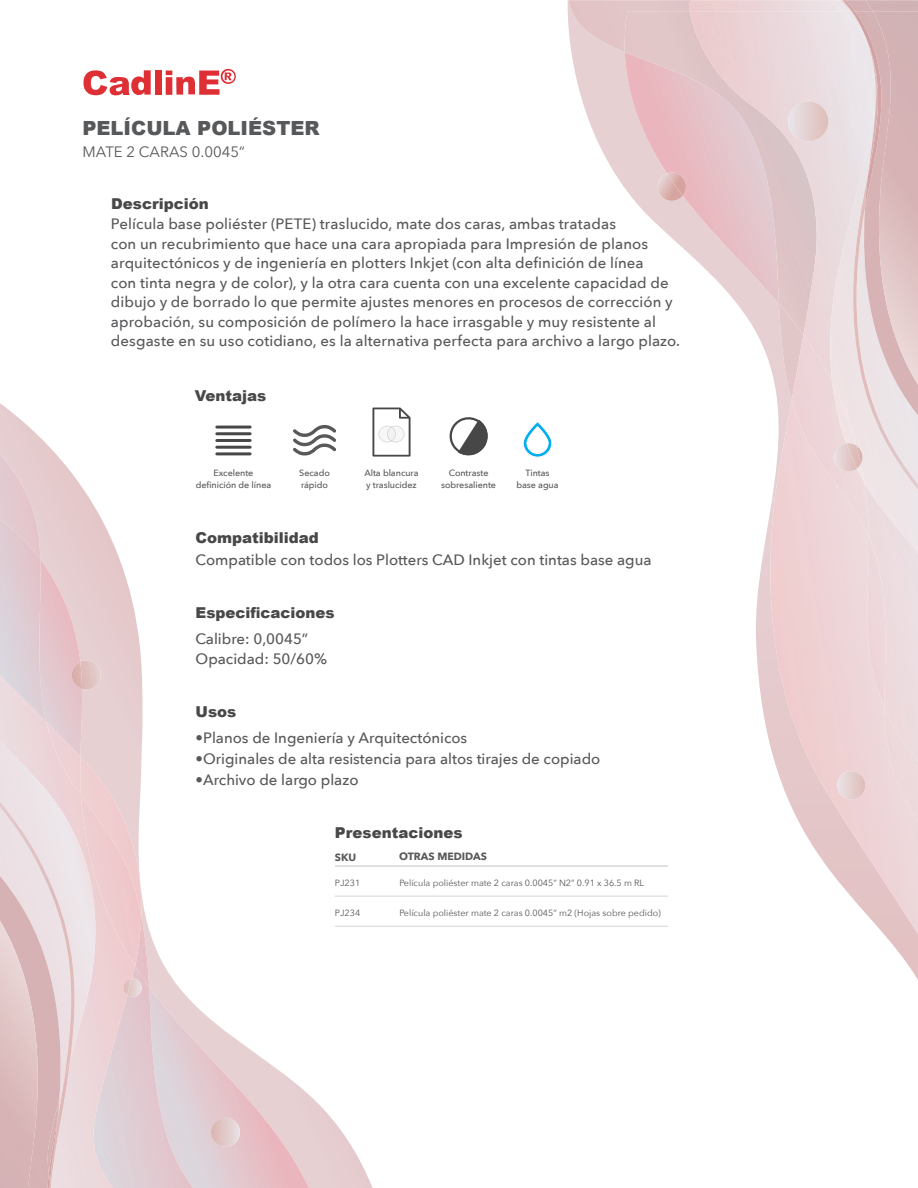
<style>
.page{position:relative;width:918px;height:1188px;background:#fff}
.page>*{position:absolute;margin:0;border:0;box-sizing:border-box;transform-origin:0 0}
.t1{font:900 19.5px "Arial";color:#57585a}
.t2{font:500 15px/19.5px "Avenir Next";letter-spacing:.005em;color:#57585a}
.t3{font:900 15px "Arial";color:#484848}
.t4{font:15px "Avenir Next";color:#57585a}
.t5{font:700 10.5px "Avenir Next";color:#57585a}
.t6{font:9px "Avenir Next";color:#57585a}
.t7{font:500 9px/12px "Avenir Next";letter-spacing:-.005em;color:#57585a;text-align:center}
</style>
<div class="page">
<svg style="left:0;top:403px;width:373px;height:785px"></svg>
<img style="left:193px;top:559px;width:116px;height:629px">
<img style="left:0;top:454px;width:149px;height:66px">
<img style="left:0;top:520px;width:193px;height:668px">
<img style="left:135px;top:757px;width:8px;height:159px">
<img style="left:135px;top:795px;width:6px;height:171px">
<img style="left:0;top:675px;width:135px;height:513px">
<img style="left:0;top:741px;width:97px;height:447px">
<img style="left:0;top:801px;width:75px;height:387px">
<img style="left:49px;top:1118px;width:9px;height:63px">
<img style="left:47px;top:1174px;width:3px;height:14px">
<img style="left:211px;top:1118px;width:29px;height:29px;border-radius:15px">
<img style="left:127px;top:979px;width:15px;height:18px">
<img style="left:123px;top:979px;width:9px;height:16px">
<img style="left:80px;top:660px;width:21px;height:30px">
<img style="left:72px;top:662px;width:10px;height:27px">
<img style="left:568px;top:0;width:121px;height:187px">
<img style="left:624px;top:11px;width:65px;height:242px">
<img style="left:798px;top:821px;width:120px;height:113px">
<img style="left:689px;top:0;width:229px;height:821px">
<img style="left:690px;top:11px;width:228px;height:750px">
<img style="left:828px;top:0;width:12px;height:11px">
<img style="left:843px;top:11px;width:8px;height:43px">
<div style="left:829px;top:105px;width:89px;height:448px;background:#eddee1"></div>
<img style="left:855px;top:0;width:11px;height:11px">
<img style="left:851px;top:11px;width:67px;height:479px">
<svg style="left:840px;top:0;width:15px;height:11px"></svg>
<img style="left:852px;top:11px;width:21px;height:198px">
<img style="left:656px;top:173px;width:27px;height:28px">
<img style="left:667px;top:173px;width:21px;height:23px">
<img style="left:837px;top:771px;width:28px;height:28px;border-radius:14px">
<img style="left:834px;top:443px;width:23px;height:28px">
<img style="left:846px;top:443px;width:15px;height:26px">
<img style="left:856px;top:445px;width:7px;height:19px">
<img style="left:788px;top:101px;width:40px;height:40px;border-radius:20px">
<img style="left:866px;top:0;width:52px;height:11px">
<img style="left:873px;top:11px;width:45px;height:374px">
<hr style="left:335px;top:896px;width:333px;height:1px;background:#d4d6d4">
<hr style="left:335px;top:926px;width:333px;height:1px;background:#d4d6d4">
<hr style="left:335px;top:865px;width:333px;height:2px;background:#d4d6d4">
<svg style="left:83px;top:70px;width:68px;height:25px"></svg>
<div style="left:155px;top:71px;width:7px;height:24px;background:#de2f35"></div>
<svg style="left:166px;top:69px;width:70px;height:26px"></svg>
<hr style="left:217px;top:426px;width:33px;height:3px;background:#474747">
<hr style="left:217px;top:432px;width:33px;height:3px;background:#474747">
<hr style="left:217px;top:439px;width:33px;height:3px;background:#474747">
<hr style="left:217px;top:446px;width:33px;height:3px;background:#474747">
<hr style="left:217px;top:452px;width:33px;height:3px;background:#474747">
<svg style="left:372px;top:408px;width:39px;height:49px"></svg>
<svg style="left:293px;top:425px;width:43px;height:31px"></svg>
<svg style="left:523px;top:421px;width:29px;height:37px"></svg>
<svg style="left:449px;top:417px;width:39px;height:39px"></svg>
<h1 class="t1" style="left:82px;top:114px;width:239px">PELÍCULA POLIÉSTER</h1>
<p class="t4" style="left:82px;top:142px;width:164px">MATE 2 CARAS 0.0045”</p>
<p class="t3" style="left:111px;top:193px;width:99px">Descripción</p>
<p class="t2" style="left:111px;top:215px;width:571px">Película base poliéster (PETE) traslucido, mate dos caras, ambas tratadas<br>con un recubrimiento que hace una cara apropiada para Impresión de planos arquitectónicos y de ingeniería en plotters Inkjet (con alta definición de línea<br>con tinta negra y de color), y la otra cara cuenta con una excelente capacidad de dibujo y de borrado lo que permite ajustes menores en procesos de corrección y aprobación, su composición de polímero la hace irrasgable y muy resistente al desgaste en su uso cotidiano, es la alternativa perfecta para archivo a largo plazo.</p>
<p class="t3" style="left:195px;top:385px;width:73px">Ventajas</p>
<p class="t7" style="left:196px;top:467px;width:77px">Excelente definición de línea</p>
<p class="t7" style="left:364px;top:467px;width:56px;text-align:left">Alta blancura y traslucidez</p>
<p class="t7" style="left:299px;top:467px;width:32px;text-align:left">Secado rápido</p>
<p class="t7" style="left:441px;top:467px;width:56px">Contraste sobresaliente</p>
<p class="t7" style="left:516px;top:467px;width:44px">Tintas base agua</p>
<p class="t3" style="left:196px;top:526px;width:125px">Compatibilidad</p>
<p class="t2" style="left:196px;top:551px;width:458px">Compatible con todos los Plotters CAD Inkjet con tintas base agua</p>
<p class="t3" style="left:196px;top:602px;width:141px">Especificaciones</p>
<p class="t2" style="left:196px;top:630px;width:133px">Calibre: 0,0045”<br>Opacidad: 50/60%</p>
<p class="t3" style="left:196px;top:700px;width:42px">Usos</p>
<p class="t2" style="left:196px;top:728px;width:273px">•Planos de Ingeniería y Arquitectónicos</p>
<p class="t2" style="left:196px;top:749px;width:406px">•Originales de alta resistencia para altos tirajes de copiado</p>
<p class="t2" style="left:196px;top:770px;width:164px">•Archivo de largo plazo</p>
<p class="t3" style="left:335px;top:821px;width:129px">Presentaciones</p>
<p class="t5" style="left:335px;top:850px;width:23px">SKU</p>
<p class="t5" style="left:399px;top:849px;width:89px">OTRAS MEDIDAS</p>
<p class="t6" style="left:335px;top:877px;width:27px">PJ231</p>
<p class="t6" style="left:399px;top:877px;width:246px">Película poliéster mate 2 caras 0.0045” N2” 0.91 x 36.5 m RL</p>
<p class="t6" style="left:335px;top:907px;width:27px">PJ234</p>
<p class="t6" style="left:399px;top:907px;width:263px">Película poliéster mate 2 caras 0.0045” m2 (Hojas sobre pedido)</p>
</div>
